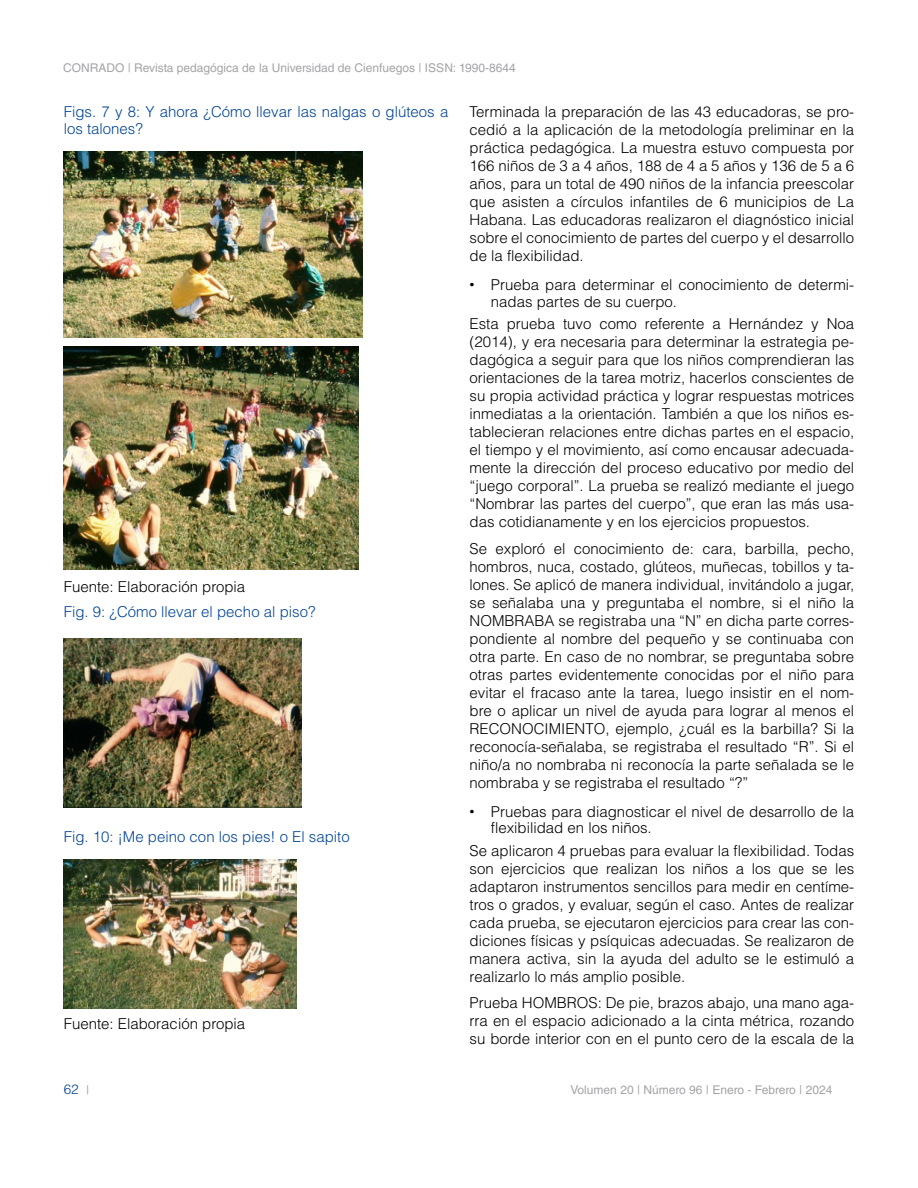
<style>
.page{position:relative;width:918px;height:1188px;background:#fff}
.page>*{position:absolute;margin:0;border:0;box-sizing:border-box;transform-origin:0 0}
.t1{font:300 15px/18px "Helvetica LT Std";color:#000;text-align:justify}
.t2{font:300 15px/16.5px "Helvetica LT Std";color:#004494}
.t3{font:300 13.5px "Helvetica LT Std";color:#004494}
.t4{font:12px "Helvetica LT Std";color:#a3a4a6}
.s1{font-weight:400;font-size:12px;color:#a3a4a6}
.s2{font-family:"Adobe Caslon Pro";font-weight:400}
</style>
<div class="page">
<img style="left:64px;top:151px;width:299px;height:187px">
<img style="left:64px;top:347px;width:294px;height:223px">
<img style="left:64px;top:638px;width:238px;height:169px">
<img style="left:64px;top:859px;width:232px;height:150px">
<p class="t4" style="left:63px;top:61px;width:454px">CONRADO | Revista pedagógica de la Universidad de Cienfuegos | ISSN: 1990-8644</p>
<p class="t2" style="left:64px;top:103px;width:386px">Figs. 7 y 8: Y ahora ¿Cómo llevar las nalgas o glúteos a los talones?</p>
<p class="t1" style="left:64px;top:578px;width:183px">Fuente: Elaboración propia</p>
<p class="t2" style="left:64px;top:604px;width:253px">Fig. 9: ¿Cómo llevar el pecho al piso?</p>
<p class="t2" style="left:64px;top:828px;width:287px">Fig. 10: ¡Me peino con los pies! o El sapito</p>
<p class="t1" style="left:64px;top:1014px;width:183px">Fuente: Elaboración propia</p>
<p class="t3" style="left:64px;top:1081px;width:27px">62 <span class="s1">|</span></p>
<p class="t1" style="left:470px;top:103px;width:386px">Terminada la preparación de las 43 educadoras, se pro&shy;cedió a la aplicación de la metodología preliminar en la práctica pedagógica. La muestra estuvo compuesta por 166 niños de 3 a 4 años, 188 de 4 a 5 años y 136 de 5 a 6 años, para un total de 490 niños de la infancia preescolar que asisten a círculos infantiles de 6 municipios de La Habana. Las educadoras realizaron el diagnóstico inicial sobre el conocimiento de partes del cuerpo y el desarrollo de la flexibilidad.</p>
<p class="t1" style="left:491px;top:277px;width:365px;line-height:16.5px;text-indent:-21px"><span class="s2">•</span> Prueba para determinar el conocimiento de determi&shy;nadas partes de su cuerpo.</p>
<p class="t1" style="left:470px;top:315px;width:386px">Esta prueba tuvo como referente a Hernández y Noa (2014), y era necesaria para determinar la estrategia pe&shy;dagógica a seguir para que los niños comprendieran las orientaciones de la tarea motriz, hacerlos conscientes de su propia actividad práctica y lograr respuestas motrices inmediatas a la orientación. También a que los niños es&shy;tablecieran relaciones entre dichas partes en el espacio, el tiempo y el movimiento, así como encausar adecuada&shy;mente la dirección del proceso educativo por medio del “juego corporal”. La prueba se realizó mediante el juego “Nombrar las partes del cuerpo”, que eran las más usa&shy;das cotidianamente y en los ejercicios propuestos.</p>
<p class="t1" style="left:470px;top:539px;width:386px">Se exploró el conocimiento de: cara, barbilla, pecho, hombros, nuca, costado, glúteos, muñecas, tobillos y ta&shy;lones. Se aplicó de manera individual, invitándolo a jugar, se señalaba una y preguntaba el nombre, si el niño la NOMBRABA se registraba una “N” en dicha parte corres&shy;pondiente al nombre del pequeño y se continuaba con otra parte. En caso de no nombrar, se preguntaba sobre otras partes evidentemente conocidas por el niño para evitar el fracaso ante la tarea, luego insistir en el nom&shy;bre o aplicar un nivel de ayuda para lograr al menos el RECONOCIMIENTO, ejemplo, ¿cuál es la barbilla? Si la reconocía-señalaba, se registraba el resultado “R”. Si el niño/a no nombraba ni reconocía la parte señalada se le nombraba y se registraba el resultado “?”</p>
<p class="t1" style="left:491px;top:803px;width:365px;line-height:16.5px;text-indent:-21px"><span class="s2">•</span> Pruebas para diagnosticar el nivel de desarrollo de la flexibilidad en los niños.</p>
<p class="t1" style="left:470px;top:841px;width:386px">Se aplicaron 4 pruebas para evaluar la flexibilidad. Todas son ejercicios que realizan los niños a los que se les adaptaron instrumentos sencillos para medir en centíme&shy;tros o grados, y evaluar, según el caso. Antes de realizar cada prueba, se ejecutaron ejercicios para crear las con&shy;diciones físicas y psíquicas adecuadas. Se realizaron de manera activa, sin la ayuda del adulto se le estimuló a realizarlo lo más amplio posible.</p>
<p class="t1" style="left:470px;top:994px;width:386px">Prueba HOMBROS: De pie, brazos abajo, una mano aga&shy;rra en el espacio adicionado a la cinta métrica, rozando su borde interior con en el punto cero de la escala de la</p>
<p class="t4" style="left:571px;top:1083px;width:263px">Volumen 20 | Número 96 | Enero - Febrero | 2024</p>
</div>
